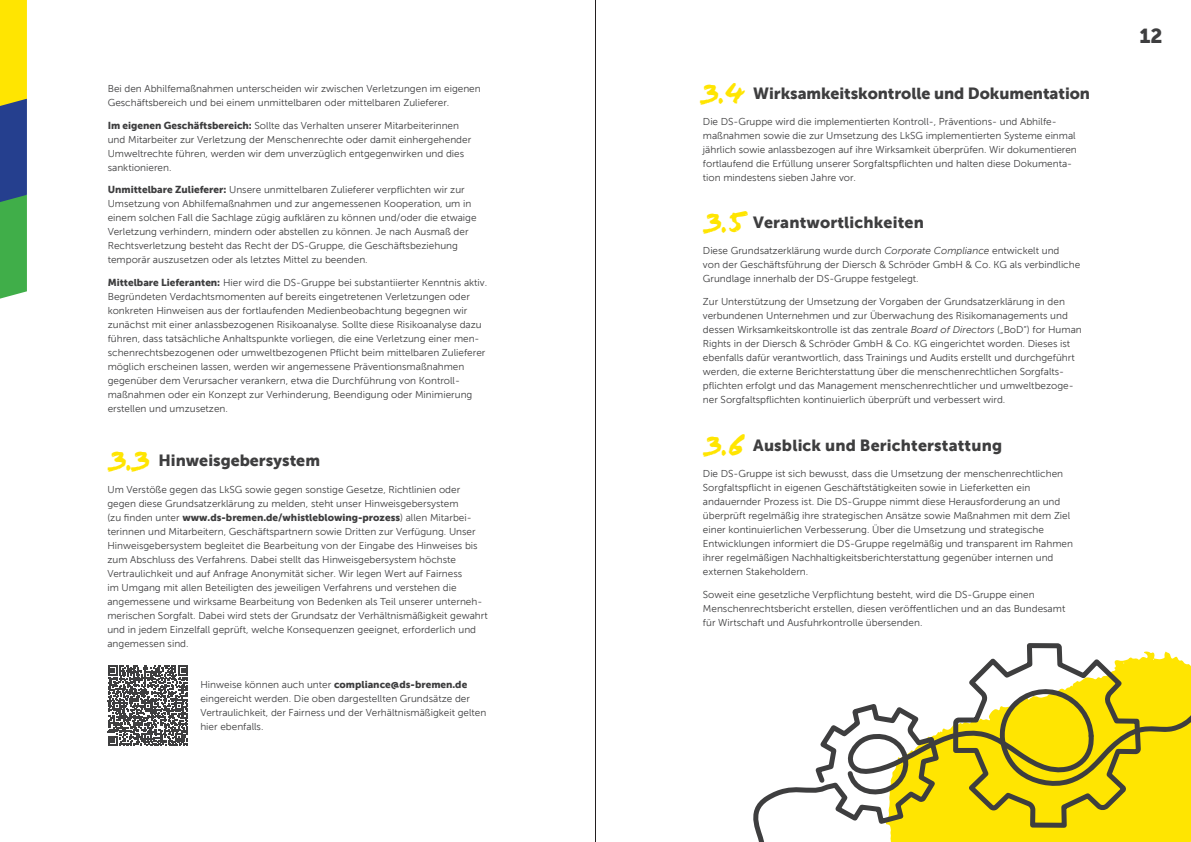
<style>
.page{position:relative;width:1191px;height:842px;background:#fff}
.page>*{position:absolute;margin:0;border:0;box-sizing:border-box;transform-origin:0 0}
.t1{font:30px "Flood Std";color:#ffe501}
.t2{font:20px "Museo Sans 900";color:#3e3e3f}
.t3{font:16px "Museo Sans 900";color:#3e3e3f}
.t4{font:10px/14px "Museo Sans 300";color:#3e3e3f}
.s1{font-family:"Museo Sans 900"}
.s2{font-style:italic}
.s3{font-family:"Museo Sansfor DS 300"}
</style>
<div class="page">
<svg style="left:0;top:0;width:27px;height:299px;background:#7b9e49"></svg>
<svg style="left:753px;top:643px;width:438px;height:199px"></svg>
<svg style="left:108px;top:666px;width:80px;height:80px"></svg>
<hr style="left:595px;top:0;width:1px;height:842px;background:#231f20">
<p class="t4" style="left:108px;top:82px;width:374px">Bei den Abhilfemaßnahmen unterscheiden wir zwischen Verletzungen im eigenen<br>Geschäftsbereich und bei einem unmittelbaren oder mittelbaren Zulieferer.</p>
<p class="t4" style="left:108px;top:118px;width:365px"><span class="s1">Im eigenen Geschäftsbereich:</span> Sollte das Verhalten unserer Mitarbeiterinnen und Mitarbeiter zur Verletzung der Menschenrechte oder damit einhergehender Umweltrechte führen, werden wir dem unverzüglich entgegenwirken und dies sanktionieren.</p>
<p class="t4" style="left:108px;top:183px;width:370px"><span class="s1">Unmittelbare Zulieferer:</span> Unsere unmittelbaren Zulieferer verpflichten wir zur Umsetzung von Abhilfemaßnahmen und zur angemessenen Kooperation, um in einem solchen Fall die Sachlage zügig aufklären zu können und/oder die etwaige Verletzung verhindern, mindern oder abstellen zu können. Je nach Ausmaß der Rechtsverletzung besteht das Recht der DS-Gruppe, die Geschäftsbeziehung temporär auszusetzen oder als letztes Mittel zu beenden.</p>
<p class="t4" style="left:108px;top:275px;width:381px"><span class="s1">Mittelbare Lieferanten:</span> Hier wird die DS-Gruppe bei substantiierter Kenntnis aktiv.<br>Begründeten Verdachtsmomenten auf bereits eingetretenen Verletzungen oder konkreten Hinweisen aus der fortlaufenden Medienbeobachtung begegnen wir zunächst mit einer anlassbezogenen Risikoanalyse. Sollte diese Risikoanalyse dazu führen, dass tatsächliche Anhaltspunkte vorliegen, die eine Verletzung einer men&shy;schenrechtsbezogenen oder umweltbezogenen Pflicht beim mittelbaren Zulieferer möglich erscheinen lassen, werden wir angemessene Präventionsmaßnahmen gegenüber dem Verursacher verankern, etwa die Durchführung von Kontroll&shy;maßnahmen oder ein Konzept zur Verhinderung, Beendigung oder Minimierung erstellen und umzusetzen.</p>
<p class="t1" style="left:109px;top:443px;width:43px">3.3</p>
<p class="t3" style="left:158px;top:451px;width:163px">Hinweisgebersystem</p>
<p class="t4" style="left:107px;top:482px;width:382px">Um Verstöße gegen das LkSG sowie gegen sonstige Gesetze, Richtlinien oder gegen diese Grundsatzerklärung zu melden, steht unser Hinweisgebersystem<br>(zu finden unter <span class="s1">www.ds-bremen.de/whistleblowing-prozess</span>) allen Mitarbei&shy;terinnen und Mitarbeitern, Geschäftspartnern sowie Dritten zur Verfügung. Unser Hinweisgebersystem begleitet die Bearbeitung von der Eingabe des Hinweises bis zum Abschluss des Verfahrens. Dabei stellt das Hinweisgebersystem höchste Vertraulichkeit und auf Anfrage Anonymität sicher. Wir legen Wert auf Fairness<br>im Umgang mit allen Beteiligten des jeweiligen Verfahrens und verstehen die angemessene und wirksame Bearbeitung von Bedenken als Teil unserer unterneh&shy;merischen Sorgfalt. Dabei wird stets der Grundsatz der Verhältnismäßigkeit gewahrt und in jedem Einzelfall geprüft, welche Konsequenzen geeignet, erforderlich und angemessen sind.</p>
<p class="t4" style="left:200px;top:678px;width:287px">Hinweise können auch unter <span class="s1">compliance@ds-bremen.de </span>eingereicht werden. Die oben dargestellten Grundsätze der Vertraulichkeit, der Fairness und der Verhältnismäßigkeit gelten hier ebenfalls.</p>
<p class="t1" style="left:701px;top:76px;width:45px">3.4</p>
<p class="t3" style="left:753px;top:84px;width:338px">Wirksamkeitskontrolle und Dokumentation</p>
<p class="t4" style="left:703px;top:115px;width:375px">Die DS-Gruppe wird die implementierten Kontroll-, Präventions- und Abhilfe&shy;maßnahmen sowie die zur Umsetzung des LkSG implementierten Systeme einmal jährlich sowie anlassbezogen auf ihre Wirksamkeit überprüfen. Wir dokumentieren fortlaufend die Erfüllung unserer Sorgfaltspflichten und halten diese Dokumenta&shy;tion mindestens sieben Jahre vor.</p>
<p class="t1" style="left:704px;top:205px;width:42px">3.5</p>
<p class="t3" style="left:753px;top:213px;width:172px">Verantwortlichkeiten</p>
<p class="t4" style="left:703px;top:244px;width:379px">Diese Grundsatzerklärung wurde durch <span class="s2">Corporate Compliance</span> entwickelt und<br>von der Geschäftsführung der <span class="s3">Diersch &amp; Schröder GmbH &amp; Co. KG</span> als verbindliche<br>Grundlage innerhalb der DS-Gruppe festgelegt.</p>
<p class="t4" style="left:703px;top:294px;width:380px">Zur Unterstützung der Umsetzung der Vorgaben der Grundsatzerklärung in den verbundenen Unternehmen und zur Überwachung des Risikomanagements und dessen Wirksamkeitskontrolle ist das zentrale <span class="s2">Board of Directors</span> („BoD“) for Human Rights in der <span class="s3">Diersch &amp; Schröder GmbH &amp; Co. KG</span> eingerichtet worden. Dieses ist ebenfalls dafür verantwortlich, dass Trainings und Audits erstellt und durchgeführt werden, die externe Berichterstattung über die menschenrechtlichen Sorgfalts&shy;pflichten erfolgt und das Management menschenrechtlicher und umweltbezoge&shy;ner Sorgfaltspflichten kontinuierlich überprüft und verbessert wird.</p>
<p class="t1" style="left:704px;top:428px;width:42px">3.6</p>
<p class="t3" style="left:753px;top:436px;width:250px">Ausblick und Berichterstattung</p>
<p class="t4" style="left:703px;top:467px;width:371px">Die DS-Gruppe ist sich bewusst, dass die Umsetzung der menschenrechtlichen Sorgfaltspflicht in eigenen Geschäftstätigkeiten sowie in Lieferketten ein andauernder Prozess ist. Die DS-Gruppe nimmt diese Herausforderung an und überprüft regelmäßig ihre strategischen Ansätze sowie Maßnahmen mit dem Ziel einer kontinuierlichen Verbesserung. Über die Umsetzung und strategische Entwicklungen informiert die DS-Gruppe regelmäßig und transparent im Rahmen ihrer regelmäßigen Nachhaltigkeitsberichterstattung gegenüber internen und externen Stakeholdern.</p>
<p class="t4" style="left:703px;top:587px;width:364px">Soweit eine gesetzliche Verpflichtung besteht, wird die DS-Gruppe einen<br>Menschenrechtsbericht erstellen, diesen veröffentlichen und an das Bundesamt für Wirtschaft und Ausfuhrkontrolle übersenden.</p>
<p class="t2" style="left:1139px;top:24px;width:25px">12</p>
</div>
